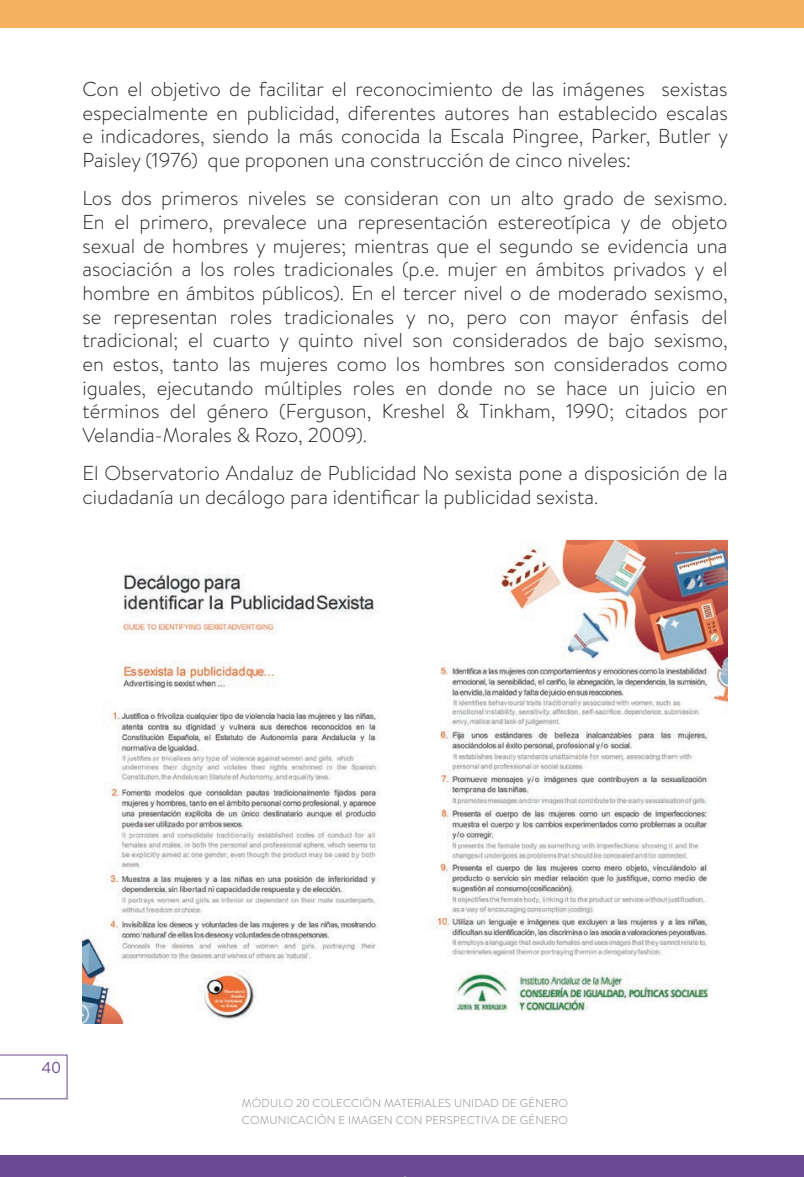
<style>
.page{position:relative;width:804px;height:1177px;background:#fff}
.page>*{position:absolute;margin:0;border:0;box-sizing:border-box;transform-origin:0 0}
.t1{font:300 20.12px/23.6px "Brandon Text";color:#231f20;text-align:justify}
.t2{font:15.75px "Brandon Text";color:#6b4993}
.t3{font:300 11.38px/16.6px "Brandon Text";letter-spacing:.02em;color:#808285}
</style>
<div class="page">
<div style="left:0;top:1154px;width:804px;height:23px;background:#6b4993"></div>
<div style="left:0;top:0;width:804px;height:27px;background:#f6b15e"></div>
<svg style="left:0;top:1054px;width:67px;height:45px"></svg>
<img style="left:82px;top:540px;width:645px;height:484px">
<p class="t1" style="left:82px;top:77px;width:647px">Con el objetivo de facilitar el reconocimiento de las imágenes sexistas especialmente en publicidad, diferentes autores han establecido escalas e indicadores, siendo la más conocida la Escala Pingree, Parker, Butler y Paisley (1976) que proponen una construcción de cinco niveles:</p>
<p class="t1" style="left:82px;top:186px;width:647px">Los dos primeros niveles se consideran con un alto grado de sexismo.<br>En el primero, prevalece una representación estereotípica y de objeto sexual de hombres y mujeres; mientras que el segundo se evidencia una asociación a los roles tradicionales (p.e. mujer en ámbitos privados y el hombre en ámbitos públicos). En el tercer nivel o de moderado sexismo, se representan roles tradicionales y no, pero con mayor énfasis del tradicional; el cuarto y quinto nivel son considerados de bajo sexismo, en estos, tanto las mujeres como los hombres son considerados como iguales, ejecutando múltiples roles en donde no se hace un juicio en términos del género (Ferguson, Kreshel &amp; Tinkham, 1990; citados por Velandia-Morales &amp; Rozo, 2009).</p>
<p class="t1" style="left:82px;top:461px;width:646px">El Observatorio Andaluz de Publicidad No sexista pone a disposición de la ciudadanía un decálogo para identificar la publicidad sexista.</p>
<p class="t2" style="left:41px;top:1057px;width:21px">40</p>
<p class="t3" style="left:242px;top:1094px;width:328px">MÓDULO 20 COLECCIÓN MATERIALES UNIDAD DE GÉNERO<br>COMUNICACIÓN E IMAGEN CON PERSPECTIVA DE GÉNERO</p>
</div>
